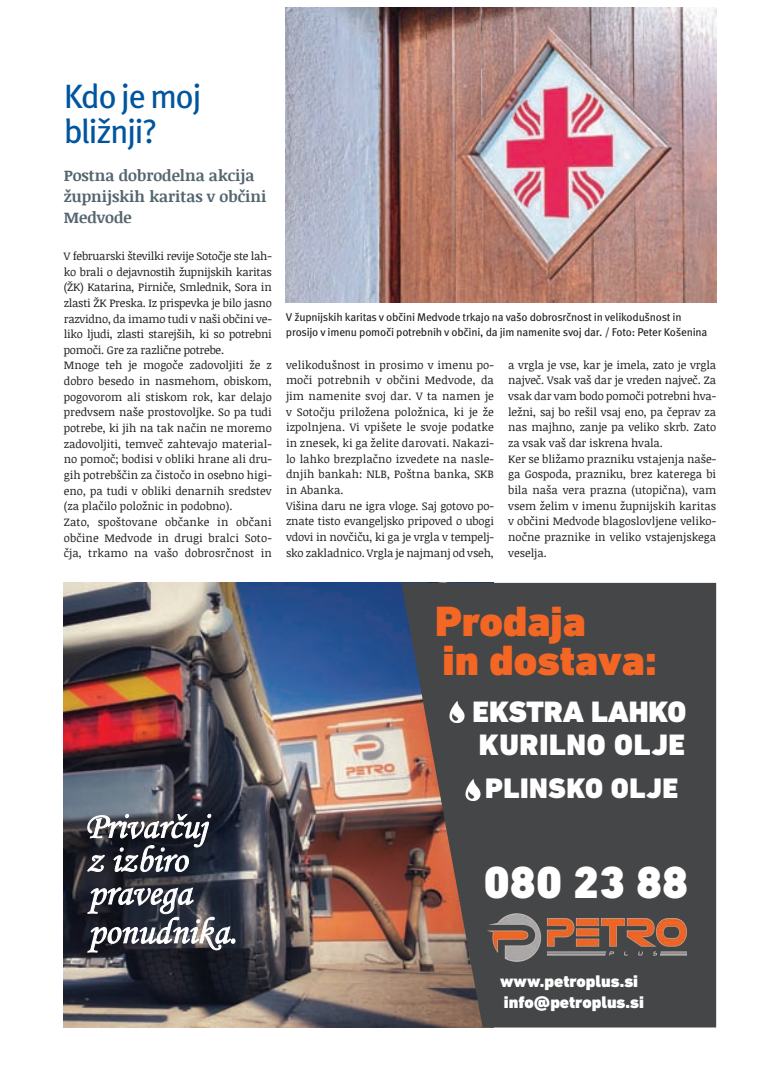
<style>
.page{position:relative;width:780px;height:1088px;background:#fff}
.page>*{position:absolute;margin:0;border:0;box-sizing:border-box;transform-origin:0 0}
.t1{font:900 45.75px "DIN Next LT Pro";color:#fff}
.t2{font:900 43.12px/39.2px "DIN Next LT Pro";color:#f36624}
.t3{font:33.75px/35px "Meta Pro";letter-spacing:-.05em;color:#01559e}
.t4{font:900 30px/32.6px "DIN Next LT Pro";letter-spacing:.005em;color:#fff}
.t5{font:900 28.75px "DIN Next LT Pro";letter-spacing:.015em;color:#fff}
.t6{font:900 17.12px/20.6px "DIN Next LT Pro";color:#fff}
.t7{font:700 15.62px/20.6px "Noticia Text";color:#53656e}
.t8{font:11.25px/15.6px "Noticia Text";color:#231f20}
.t9{font:11.25px/15px "Meta Pro";letter-spacing:-.02em;color:#231f20}
</style>
<div class="page">
<img style="left:286px;top:8px;width:430px;height:294px">
<img style="left:64px;top:583px;width:337px;height:444px">
<svg style="left:401px;top:583px;width:315px;height:444px;background:#514b4a"></svg>
<svg style="left:87px;top:813px;width:124px;height:59px"></svg>
<svg style="left:87px;top:887px;width:149px;height:66px"></svg>
<img style="left:480px;top:907px;width:213px;height:61px">
<img style="left:447px;top:701px;width:21px;height:21px">
<img style="left:462px;top:780px;width:21px;height:21px">
<h3 class="t3" style="left:64px;top:80px;width:139px">Kdo je moj bližnji?</h3>
<h3 class="t7" style="left:64px;top:165px;width:204px">Postna dobrodelna akcija župnijskih karitas v občini<br>Medvode</h3>
<p class="t8" style="left:64px;top:248px;width:209px">V februarski številki revije Sotočje ste lah&shy;ko brali o dejavnostih župnijskih karitas (ŽK) Katarina, Pirniče, Smlednik, Sora in zlasti ŽK Preska. Iz prispevka je bilo jasno razvidno, da imamo tudi v naši občini ve&shy;liko ljudi, zlasti starejših, ki so potrebni pomoči. Gre za različne potrebe.<br>Mnoge teh je mogoče zadovoljiti že z dobro besedo in nasmehom, obiskom, pogovorom ali stiskom rok, kar delajo predvsem naše prostovoljke. So pa tudi potrebe, ki jih na tak način ne moremo zadovoljiti, temveč zahtevajo material&shy;no pomoč; bodisi v obliki hrane ali dru&shy;gih potrebščin za čistočo in osebno higi&shy;eno, pa tudi v obliki denarnih sredstev (za plačilo položnic in podobno).<br>Zato, spoštovane občanke in občani občine Medvode in drugi bralci Soto&shy;čja, trkamo na vašo dobrosrčnost in</p>
<p class="t9" style="left:286px;top:310px;width:423px">V župnijskih karitas v občini Medvode trkajo na vašo dobrosrčnost in velikodušnost in prosijo v imenu pomoči potrebnih v občini, da jim namenite svoj dar. / Foto: Peter Košenina</p>
<p class="t8" style="left:286px;top:356px;width:209px">velikodušnost in prosimo v imenu po&shy;moči potrebnih v občini Medvode, da jim namenite svoj dar. V ta namen je v Sotočju priložena položnica, ki je že izpolnjena. Vi vpišete le svoje podatke in znesek, ki ga želite darovati. Nakazi&shy;lo lahko brezplačno izvedete na nasle&shy;dnjih bankah: NLB, Poštna banka, SKB in Abanka.<br>Višina daru ne igra vloge. Saj gotovo po&shy;znate tisto evangeljsko pripoved o ubogi vdovi in novčiču, ki ga je vrgla v tempelj&shy;sko zakladnico. Vrgla je najmanj od vseh,</p>
<p class="t8" style="left:508px;top:357px;width:209px">a vrgla je vse, kar je imela, zato je vrgla največ. Vsak vaš dar je vreden največ. Za vsak dar vam bodo pomoči potrebni hva&shy;ležni, saj bo rešil vsaj eno, pa čeprav za nas majhno, zanje pa veliko skrb. Zato za vsak vaš dar iskrena hvala.<br>Ker se bližamo prazniku vstajenja naše&shy;ga Gospoda, prazniku, brez katerega bi bila naša vera prazna (utopična), vam vsem želim v imenu župnijskih karitas v občini Medvode blagoslovljene veliko&shy;nočne praznike in veliko vstajenjskega veselja.</p>
<h2 class="t2" style="left:435px;top:602px;width:224px">Prodaja<br>in dostava:</h2>
<h3 class="t4" style="left:472px;top:695px;width:215px">EKSTRA LAHKO<br>KURILNO OLJE</h3>
<h3 class="t5" style="left:485px;top:771px;width:194px">PLINSKO OLJE</h3>
<h1 class="t1" style="left:484px;top:855px;width:206px">080 23 88</h1>
<h3 class="t6" style="left:500px;top:971px;width:145px">www.petroplus.si info@petroplus.si</h3>
</div>
